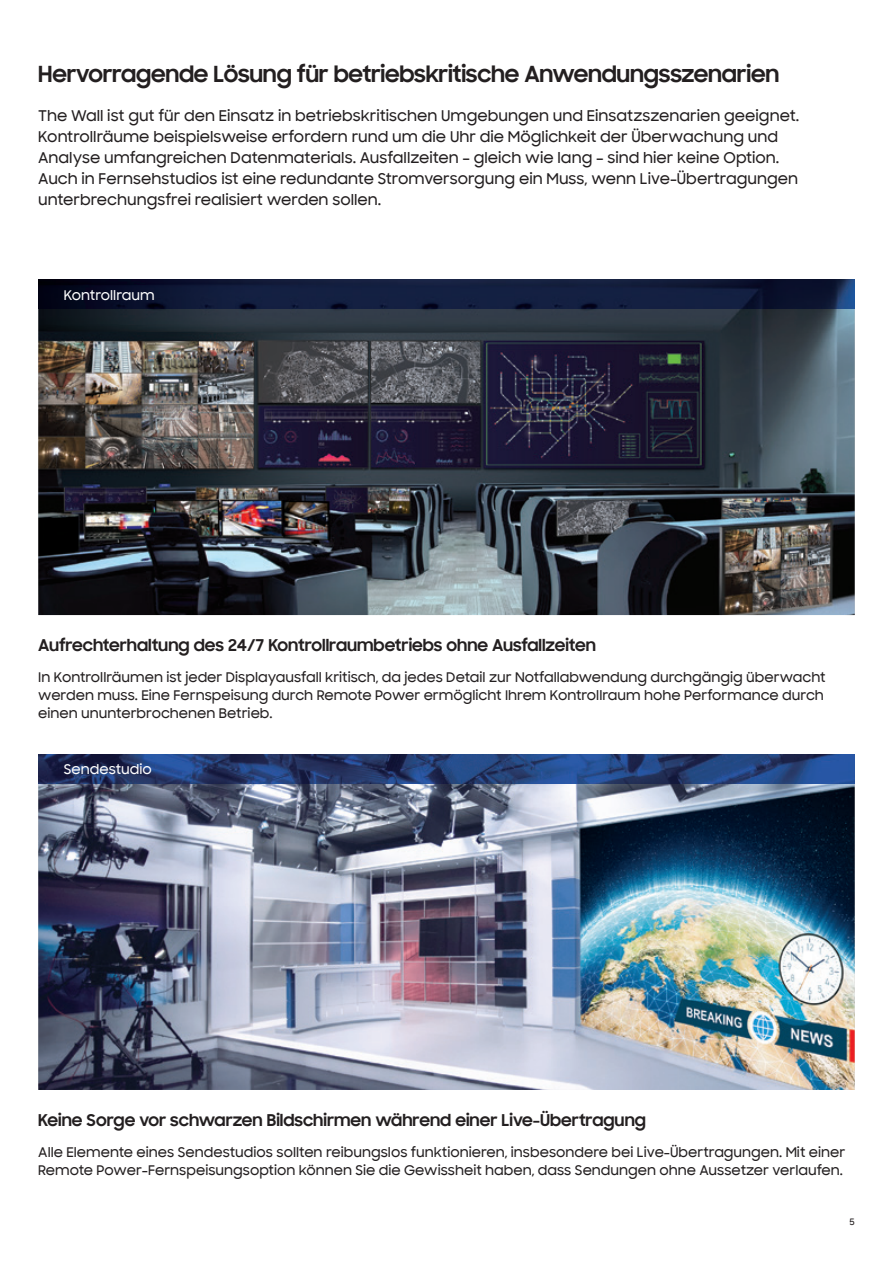
<style>
.page{position:relative;width:893px;height:1263px;background:#fff}
.page>*{position:absolute;margin:0;border:0;box-sizing:border-box;transform-origin:0 0}
.t1{font:700 22.5px "Samsung Sharp Sans";letter-spacing:-.01em;color:#231f20}
.t2{font:700 16.5px "Samsung Sharp Sans";color:#231f20}
.t3{font:500 15px/21px "Samsung Sharp Sans";color:#231f20}
.t4{font:500 13.5px/18px "Samsung Sharp Sans";color:#231f20;text-align:justify}
.t5{font:500 13.5px "Samsung Sharp Sans";color:#fff}
.t6{font:500 9px "Samsung Sharp Sans";color:#231f20}
</style>
<div class="page">
<img style="left:38px;top:309px;width:817px;height:306px">
<img style="left:38px;top:279px;width:817px;height:30px">
<img style="left:38px;top:784px;width:817px;height:306px">
<img style="left:38px;top:754px;width:817px;height:30px">
<h1 class="t1" style="left:38px;top:57px;width:742px">Hervorragende Lösung für betriebskritische Anwendungsszenarien</h1>
<p class="t3" style="left:38px;top:104px;width:762px">The Wall ist gut für den Einsatz in betriebskritischen Umgebungen und Einsatzszenarien geeignet.<br>Kontrollräume beispielsweise erfordern rund um die Uhr die Möglichkeit der Überwachung und Analyse umfangreichen Datenmaterials. Ausfallzeiten – gleich wie lang – sind hier keine Option.<br>Auch in Fernsehstudios ist eine redundante Stromversorgung ein Muss, wenn Live-Übertragungen unterbrechungsfrei realisiert werden sollen.</p>
<p class="t5" style="left:64px;top:285px;width:92px">Kontrollraum</p>
<p class="t2" style="left:38px;top:633px;width:559px">Aufrechterhaltung des 24/7 Kontrollraumbetriebs ohne Ausfallzeiten</p>
<p class="t4" style="left:38px;top:668px;width:789px">In Kontrollräumen ist jeder Displayausfall kritisch, da jedes Detail zur Notfallabwendung durchgängig überwacht werden muss. Eine Fernspeisung durch Remote Power ermöglicht Ihrem Kontrollraum hohe Performance durch einen ununterbrochenen Betrieb.</p>
<p class="t5" style="left:64px;top:760px;width:90px">Sendestudio</p>
<p class="t2" style="left:38px;top:1107px;width:609px">Keine Sorge vor schwarzen Bildschirmen während einer Live-Übertragung</p>
<p class="t4" style="left:38px;top:1143px;width:808px">Alle Elemente eines Sendestudios sollten reibungslos funktionieren, insbesondere bei Live-Übertragungen. Mit einer<br>Remote Power-Fernspeisungsoption können Sie die Gewissheit haben, dass Sendungen ohne Aussetzer verlaufen.</p>
<p class="t6" style="left:849px;top:1215px;width:7px">5</p>
</div>
